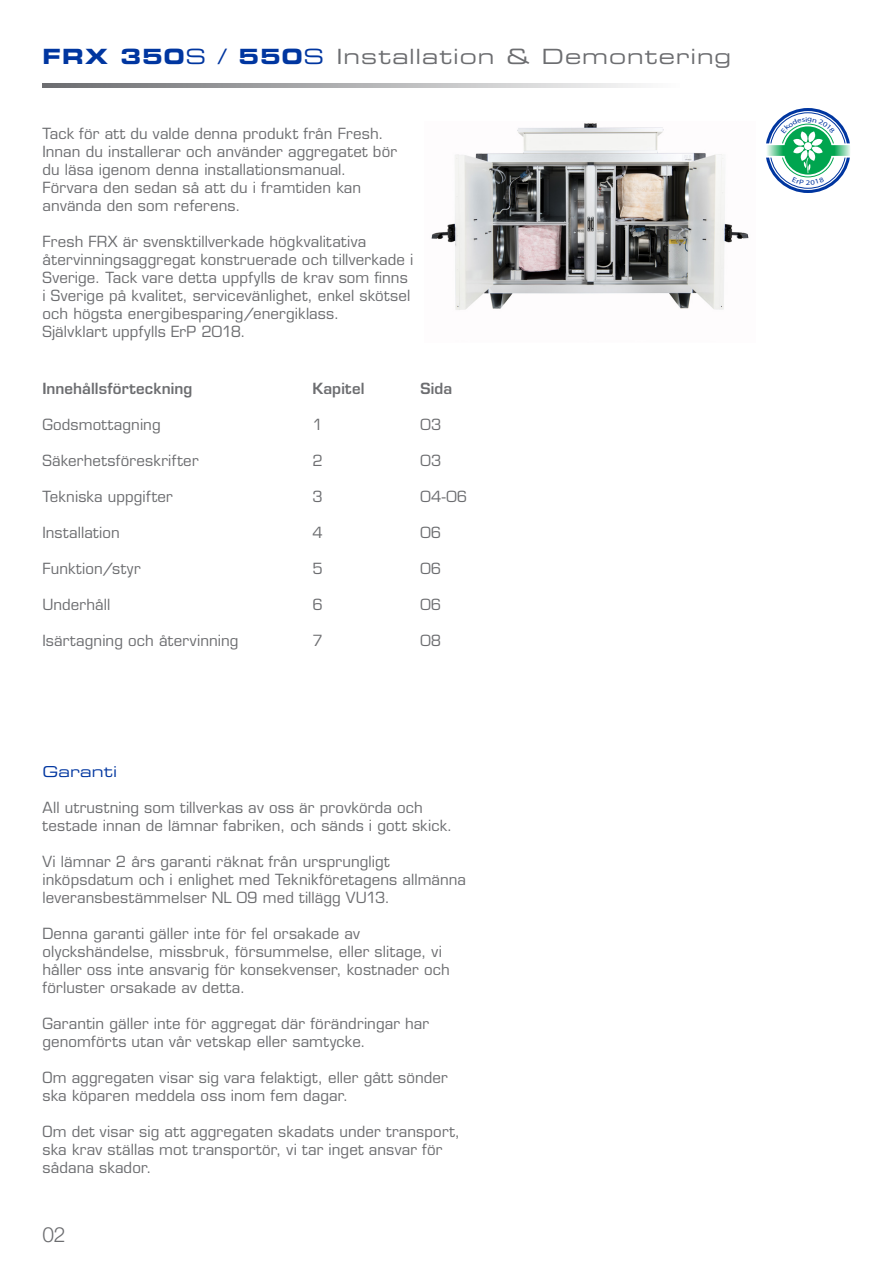
<style>
.page{position:relative;width:893px;height:1263px;background:#fff}
.page>*{position:absolute;margin:0;border:0;box-sizing:border-box;transform-origin:0 0}
.t1{font:21px "Eurostile LT Std Ex 2";letter-spacing:.045em;color:#6c6d70}
.t2{font:300 21px "Helvetica Neue";color:#6c6d70}
.t3{font:15px/18px "Eurostile LT Std";letter-spacing:.01em;color:#6c6d70}
.t4{font:600 15px "Eurostile LT Std";letter-spacing:.005em;color:#6c6d70}
.t5{font:15px "Eurostile LT Std Ex 2";letter-spacing:.015em;color:#0036a0}
.s1{font-family:"Eurostile LT Std Bold Ex 2";color:#0036a0}
.s2{color:#0036a0}
</style>
<div class="page">
<svg style="left:43px;top:83px;width:598px;height:4px"></svg>
<img style="left:431px;top:123px;width:318px;height:187px">
<svg style="left:766px;top:108px;width:84px;height:85px"></svg>
<h1 class="t1" style="left:43px;top:42px;width:690px"><span class="s1">FRX 350</span><span class="s2">S /</span> <span class="s1">550</span><span class="s2">S</span> Installation &amp; Demontering</h1>
<p class="t3" style="left:43px;top:124px;width:343px">Tack för att du valde denna produkt från Fresh.</p>
<p class="t3" style="left:43px;top:142px;width:356px">Innan du installerar och använder aggregatet bör</p>
<p class="t3" style="left:43px;top:160px;width:305px">du läsa igenom denna installationsmanual.</p>
<p class="t3" style="left:43px;top:178px;width:320px">Förvara den sedan så att du i framtiden kan</p>
<p class="t3" style="left:43px;top:196px;width:200px">använda den som referens.</p>
<p class="t3" style="left:43px;top:232px;width:372px">Fresh FRX är svensktillverkade högkvalitativa återvinningsaggregat konstruerade och tillverkade i Sverige. Tack vare detta uppfylls de krav som finns i Sverige på kvalitet, servicevänlighet, enkel skötsel och högsta energibesparing/energiklass.</p>
<p class="t3" style="left:43px;top:322px;width:205px">Självklart uppfylls ErP 2018.</p>
<p class="t4" style="left:43px;top:379px;width:151px">Innehållsförteckning</p>
<p class="t4" style="left:313px;top:379px;width:53px">Kapitel</p>
<p class="t4" style="left:421px;top:379px;width:33px">Sida</p>
<p class="t3" style="left:43px;top:416px;width:120px">Godsmottagning</p>
<p class="t3" style="left:313px;top:416px;width:12px">1</p>
<p class="t3" style="left:421px;top:416px;width:22px">03</p>
<p class="t3" style="left:43px;top:452px;width:158px">Säkerhetsföreskrifter</p>
<p class="t3" style="left:313px;top:452px;width:12px">2</p>
<p class="t3" style="left:421px;top:452px;width:22px">03</p>
<p class="t3" style="left:43px;top:488px;width:132px">Tekniska uppgifter</p>
<p class="t3" style="left:313px;top:488px;width:12px">3</p>
<p class="t3" style="left:421px;top:488px;width:48px">04-06</p>
<p class="t3" style="left:43px;top:524px;width:79px">Installation</p>
<p class="t3" style="left:313px;top:524px;width:12px">4</p>
<p class="t3" style="left:421px;top:524px;width:22px">06</p>
<p class="t3" style="left:43px;top:560px;width:100px">Funktion/styr</p>
<p class="t3" style="left:313px;top:560px;width:12px">5</p>
<p class="t3" style="left:421px;top:560px;width:22px">06</p>
<p class="t3" style="left:43px;top:596px;width:69px">Underhåll</p>
<p class="t3" style="left:313px;top:596px;width:12px">6</p>
<p class="t3" style="left:421px;top:596px;width:22px">06</p>
<p class="t3" style="left:43px;top:632px;width:197px">Isärtagning och återvinning</p>
<p class="t3" style="left:313px;top:632px;width:12px">7</p>
<p class="t3" style="left:421px;top:632px;width:22px">08</p>
<p class="t5" style="left:43px;top:761px;width:76px">Garanti</p>
<p class="t3" style="left:43px;top:798px;width:411px">All utrustning som tillverkas av oss är provkörda och testade innan de lämnar fabriken, och sänds i gott skick.</p>
<p class="t3" style="left:43px;top:852px;width:425px">Vi lämnar 2 års garanti räknat från ursprungligt inköpsdatum och i enlighet med Teknikföretagens allmänna leveransbestämmelser NL 09 med tillägg VU13.</p>
<p class="t3" style="left:43px;top:924px;width:409px">Denna garanti gäller inte för fel orsakade av olyckshändelse, missbruk, försummelse, eller slitage, vi håller oss inte ansvarig för konsekvenser, kostnader och förluster orsakade av detta.</p>
<p class="t3" style="left:43px;top:1014px;width:388px">Garantin gäller inte för aggregat där förändringar har genomförts utan vår vetskap eller samtycke.</p>
<p class="t3" style="left:43px;top:1068px;width:407px">Om aggregaten visar sig vara felaktigt, eller gått sönder ska köparen meddela oss inom fem dagar.</p>
<p class="t3" style="left:43px;top:1122px;width:419px">Om det visar sig att aggregaten skadats under transport, ska krav ställas mot transportör, vi tar inget ansvar för sådana skador.</p>
<h1 class="t2" style="left:43px;top:1221px;width:25px">02</h1>
</div>
